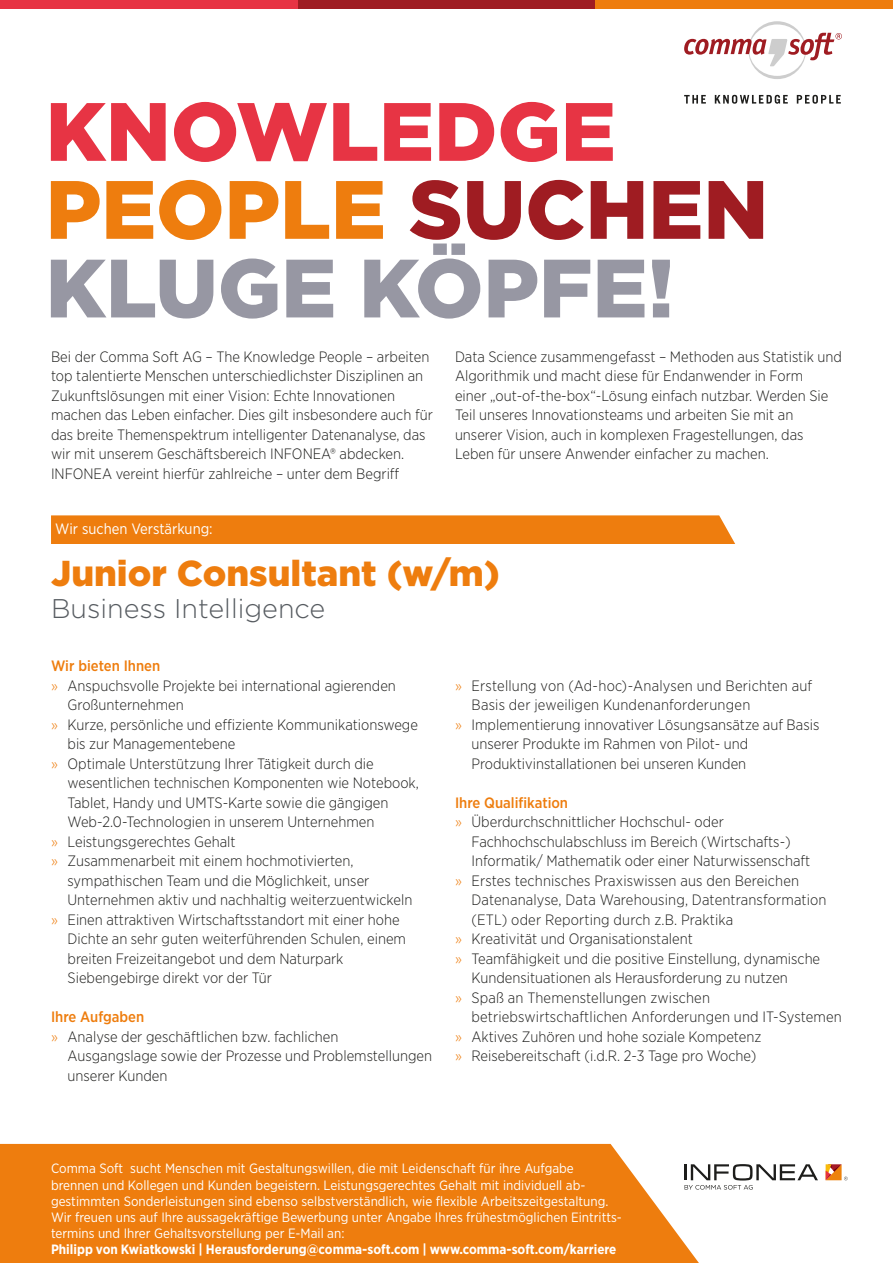
<style>
.page{position:relative;width:893px;height:1263px;background:#fff}
.page>*{position:absolute;margin:0;border:0;box-sizing:border-box;transform-origin:0 0}
.t1{font:900 82.5px/78.3px "Gotham";color:#9797a3}
.t2{font:900 36px "Gotham";color:#ee7d0e}
.t3{font:300 27px "Gotham";color:#575c61}
.t4{font:300 15px/19.5px "Gotham Narrow";color:#1d1d1b}
.t5{font:500 15px "Gotham Narrow";color:#ee7d0e}
.t6{font:15px "Gotham Narrow";color:#fff}
.t7{font:13.5px/16.2px "Gotham Narrow";color:#fff}
.t8{font:700 13.5px "Gotham Narrow";color:#fff}
.s1{color:#e73444}
.s2{color:#ee7d0e}
.s3{color:#9f1c22}
</style>
<div class="page">
<div style="left:0;top:1144px;width:699px;height:119px;background:#ee7d0e"></div>
<div style="left:0;top:0;width:298px;height:9px;background:#e73444"></div>
<div style="left:298px;top:0;width:297px;height:9px;background:#9f1c22"></div>
<div style="left:595px;top:0;width:298px;height:9px;background:#ee7d0e"></div>
<svg style="left:684px;top:95px;width:22px;height:9px"></svg>
<svg style="left:715px;top:95px;width:73px;height:9px"></svg>
<svg style="left:797px;top:95px;width:44px;height:9px"></svg>
<svg style="left:684px;top:21px;width:158px;height:58px"></svg>
<svg style="left:826px;top:1164px;width:22px;height:16px"></svg>
<svg style="left:685px;top:1164px;width:133px;height:26px"></svg>
<div style="left:51px;top:515px;width:684px;height:29px;background:#ee7d0e"></div>
<h1 class="t1" style="left:46px;top:92px;width:724px"><span class="s1">KNOWLEDGE<br></span><span class="s2">PEOPLE</span> <span class="s3">SUCHEN<br></span>KLUGE KÖPFE!</h1>
<p class="t4" style="left:51px;top:346px;width:383px">Bei der Comma Soft AG – The Knowledge People – arbeiten top talentierte Menschen unterschiedlichster Disziplinen an Zukunftslösungen mit einer Vision: Echte Innovationen machen das Leben einfacher. Dies gilt insbesondere auch für das breite Themenspektrum intelligenter Datenanalyse, das wir mit unserem Geschäftsbereich INFONEA® abdecken.<br>INFONEA vereint hierfür zahlreiche – unter dem Begriff</p>
<p class="t4" style="left:455px;top:346px;width:388px">Data Science zusammengefasst – Methoden aus Statistik und Algorithmik und macht diese für Endanwender in Form<br>einer „out-of-the-box“-Lösung einfach nutzbar. Werden Sie Teil unseres Innovationsteams und arbeiten Sie mit an unserer Vision, auch in komplexen Fragestellungen, das Leben für unsere Anwender einfacher zu machen.</p>
<p class="t6" style="left:55px;top:520px;width:159px">Wir suchen Verstärkung:</p>
<h2 class="t2" style="left:51px;top:548px;width:450px">Junior Consultant (w/m)</h2>
<h3 class="t3" style="left:51px;top:592px;width:276px">Business Intelligence</h3>
<p class="t5" style="left:51px;top:656px;width:111px">Wir bieten Ihnen</p>
<p class="t4" style="left:51px;top:675px;width:346px"><span class="s2">»</span> Anspuchsvolle Projekte bei international agierenden</p>
<p class="t4" style="left:68px;top:695px;width:118px">Großunternehmen</p>
<p class="t4" style="left:51px;top:714px;width:368px"><span class="s2">»</span> Kurze, persönliche und effiziente Kommunikationswege</p>
<p class="t4" style="left:68px;top:734px;width:169px">bis zur Managementebene</p>
<p class="t4" style="left:51px;top:753px;width:324px"><span class="s2">»</span> Optimale Unterstützung Ihrer Tätigkeit durch die</p>
<p class="t4" style="left:68px;top:773px;width:353px">wesentlichen technischen Komponenten wie Notebook,</p>
<p class="t4" style="left:68px;top:792px;width:322px">Tablet, Handy und UMTS-Karte sowie die gängigen</p>
<p class="t4" style="left:68px;top:812px;width:308px">Web-2.0-Technologien in unserem Unternehmen</p>
<p class="t4" style="left:51px;top:831px;width:186px"><span class="s2">»</span> Leistungsgerechtes Gehalt</p>
<p class="t4" style="left:51px;top:851px;width:304px"><span class="s2">»</span> Zusammenarbeit mit einem hochmotivierten,</p>
<p class="t4" style="left:68px;top:870px;width:303px">sympathischen Team und die Möglichkeit, unser</p>
<p class="t4" style="left:68px;top:890px;width:346px">Unternehmen aktiv und nachhaltig weiterzuentwickeln</p>
<p class="t4" style="left:51px;top:909px;width:350px"><span class="s2">»</span> Einen attraktiven Wirtschaftsstandort mit einer hohe</p>
<p class="t4" style="left:68px;top:929px;width:340px">Dichte an sehr guten weiterführenden Schulen, einem</p>
<p class="t4" style="left:68px;top:948px;width:277px">breiten Freizeitangebot und dem Naturpark</p>
<p class="t4" style="left:68px;top:968px;width:206px">Siebengebirge direkt vor der Tür</p>
<p class="t5" style="left:51px;top:1007px;width:95px">Ihre Aufgaben</p>
<p class="t4" style="left:51px;top:1026px;width:289px"><span class="s2">»</span> Analyse der geschäftlichen bzw. fachlichen</p>
<p class="t4" style="left:68px;top:1046px;width:366px">Ausgangslage sowie der Prozesse und Problemstellungen</p>
<p class="t4" style="left:68px;top:1065px;width:102px">unserer Kunden</p>
<p class="t4" style="left:455px;top:675px;width:359px"><span class="s2">»</span> Erstellung von (Ad-hoc)-Analysen und Berichten auf</p>
<p class="t4" style="left:471px;top:695px;width:280px">Basis der jeweiligen Kundenanforderungen</p>
<p class="t4" style="left:455px;top:714px;width:366px"><span class="s2">»</span> Implementierung innovativer Lösungsansätze auf Basis</p>
<p class="t4" style="left:471px;top:734px;width:278px">unserer Produkte im Rahmen von Pilot- und</p>
<p class="t4" style="left:471px;top:753px;width:276px">Produktivinstallationen bei unseren Kunden</p>
<p class="t5" style="left:455px;top:793px;width:115px">Ihre Qualifikation</p>
<p class="t4" style="left:455px;top:812px;width:270px"><span class="s2">»</span> Überdurchschnittlicher Hochschul- oder</p>
<p class="t4" style="left:471px;top:831px;width:321px">Fachhochschulabschluss im Bereich (Wirtschafts-)</p>
<p class="t4" style="left:471px;top:851px;width:340px">Informatik/ Mathematik oder einer Naturwissenschaft</p>
<p class="t4" style="left:455px;top:870px;width:346px"><span class="s2">»</span> Erstes technisches Praxiswissen aus den Bereichen</p>
<p class="t4" style="left:471px;top:890px;width:357px">Datenanalyse, Data Warehousing, Datentransformation</p>
<p class="t4" style="left:471px;top:909px;width:263px">(ETL) oder Reporting durch z.B. Praktika</p>
<p class="t4" style="left:455px;top:929px;width:239px"><span class="s2">»</span> Kreativität und Organisationstalent</p>
<p class="t4" style="left:455px;top:948px;width:367px"><span class="s2">»</span> Teamfähigkeit und die positive Einstellung, dynamische</p>
<p class="t4" style="left:471px;top:968px;width:318px">Kundensituationen als Herausforderung zu nutzen</p>
<p class="t4" style="left:455px;top:987px;width:257px"><span class="s2">»</span> Spaß an Themenstellungen zwischen</p>
<p class="t4" style="left:471px;top:1007px;width:372px">betriebswirtschaftlichen Anforderungen und IT-Systemen</p>
<p class="t4" style="left:455px;top:1026px;width:308px"><span class="s2">»</span> Aktives Zuhören und hohe soziale Kompetenz</p>
<p class="t4" style="left:455px;top:1046px;width:303px"><span class="s2">»</span> Reisebereitschaft (i.d.R. 2-3 Tage pro Woche)</p>
<p class="t7" style="left:51px;top:1160px;width:572px">Comma Soft sucht Menschen mit Gestaltungswillen, die mit Leidenschaft für ihre Aufgabe brennen und Kollegen und Kunden begeistern. Leistungsgerechtes Gehalt mit individuell ab&shy;gestimmten Sonderleistungen sind ebenso selbstverständlich, wie flexible Arbeitszeitgestaltung.<br>Wir freuen uns auf Ihre aussagekräftige Bewerbung unter Angabe Ihres frühestmöglichen Eintritts&shy;termins und Ihrer Gehaltsvorstellung per E-Mail an:</p>
<p class="t8" style="left:51px;top:1241px;width:567px">Philipp von Kwiatkowski | Herausforderung@comma-soft.com | www.comma-soft.com/karriere</p>
</div>
